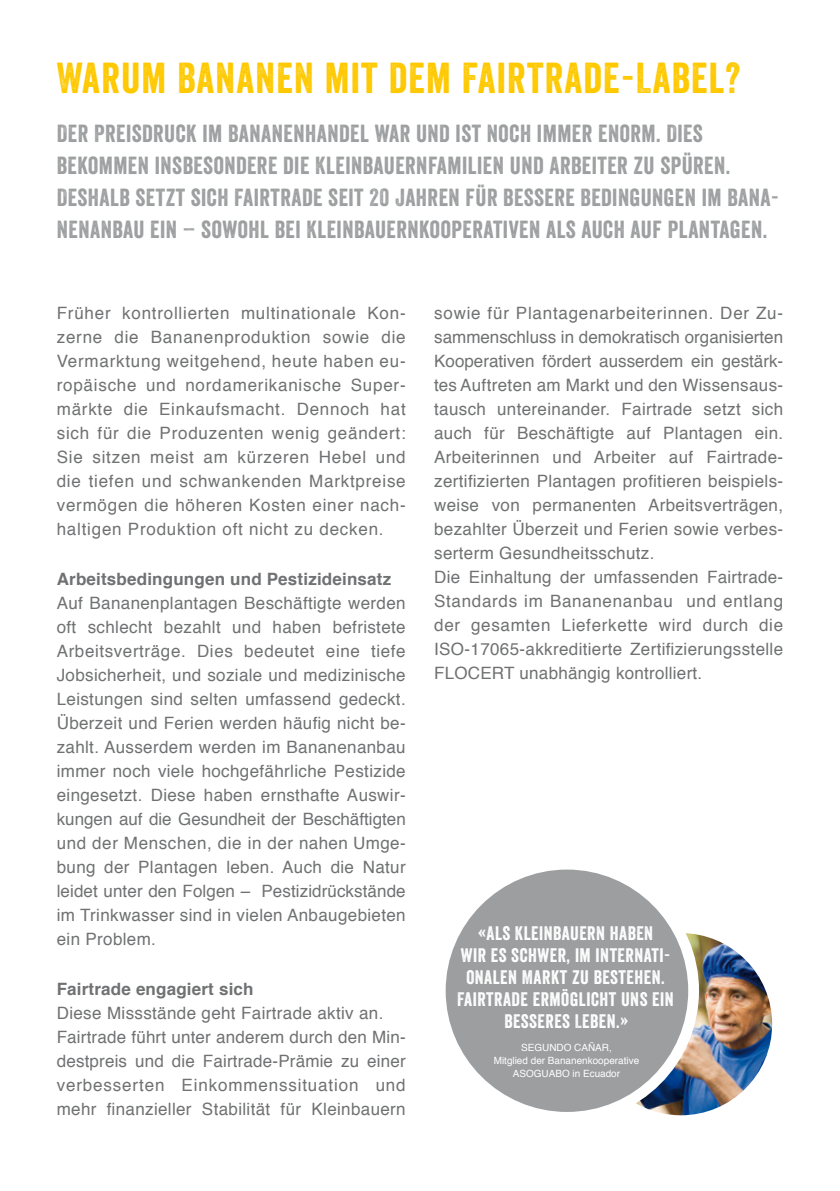
<style>
.page{position:relative;width:840px;height:1191px;background:#fff}
.page>*{position:absolute;margin:0;border:0;box-sizing:border-box;transform-origin:0 0}
.t1{font:42px "Veneer";letter-spacing:.03em;color:#fec900}
.t2{font:24px/32px "Veneer";letter-spacing:.02em;color:#9c9e9f}
.t3{font:19px/22px "Veneer";letter-spacing:.025em;color:#fff;text-align:center}
.t4{font:17px/24px "Helvetica";letter-spacing:.02em;color:#707172;text-align:justify}
.t5{font:700 17px "Helvetica";letter-spacing:.01em;color:#707172}
.t6{font:10px "Helvetica";color:#fff}
</style>
<div class="page">
<img style="left:636px;top:933px;width:135px;height:182px">
<div style="left:440px;top:864px;width:253px;height:253px;background:#9c9e9f;border-radius:50%"></div>
<div style="left:434px;top:858px;width:264px;height:264px;border:11px solid #fff;border-radius:50%"></div>
<h1 class="t1" style="left:57px;top:52px;width:684px">WARUM BANANEN MIT DEM FAIRTRADE-LABEL?</h1>
<p class="t2" style="left:57px;top:117px;width:723px">DER PREISDRUCK IM BANANENHANDEL WAR UND IST NOCH IMMER ENORM. DIES BEKOMMEN INSBESONDERE DIE KLEINBAUERNFAMILIEN UND ARBEITER ZU SPÜREN.<br>DESHALB SETZT SICH FAIRTRADE SEIT 20 JAHREN FÜR BESSERE BEDINGUNGEN IM BANA-NENANBAU EIN – SOWOHL BEI KLEINBAUERNKOOPERATIVEN ALS AUCH AUF PLANTAGEN.</p>
<p class="t4" style="left:57px;top:301px;width:350px">Früher kontrollierten multinationale Kon&shy;zerne die Bananenproduktion sowie die Vermarktung weitgehend, heute haben eu&shy;ropäische und nordamerikanische Super&shy;märkte die Einkaufsmacht. Dennoch hat sich für die Produzenten wenig geändert:<br>Sie sitzen meist am kürzeren Hebel und die tiefen und schwankenden Marktpreise vermögen die höheren Kosten einer nach&shy;haltigen Produktion oft nicht zu decken.</p>
<p class="t5" style="left:57px;top:565px;width:336px">Arbeitsbedingungen und Pestizideinsatz</p>
<p class="t4" style="left:57px;top:591px;width:350px">Auf Bananenplantagen Beschäftigte werden oft schlecht bezahlt und haben befristete Arbeitsverträge. Dies bedeutet eine tiefe Jobsicherheit, und soziale und medizinische Leistungen sind selten umfassend gedeckt.<br>Überzeit und Ferien werden häufig nicht be&shy;zahlt. Ausserdem werden im Bananenanbau immer noch viele hochgefährliche Pestizide eingesetzt. Diese haben ernsthafte Auswir&shy;kungen auf die Gesundheit der Beschäftigten und der Menschen, die in der nahen Umge&shy;bung der Plantagen leben. Auch die Natur leidet unter den Folgen – Pestizidrückstände im Trinkwasser sind in vielen Anbaugebieten ein Problem.</p>
<p class="t5" style="left:57px;top:975px;width:198px">Fairtrade engagiert sich</p>
<p class="t4" style="left:57px;top:1001px;width:350px;text-align:left">Diese Missstände geht Fairtrade aktiv an.<br>Fairtrade führt unter anderem durch den Min&shy;destpreis und die Fairtrade-Prämie zu einer verbesserten Einkommenssituation und mehr finanzieller Stabilität für Kleinbauern</p>
<p class="t4" style="left:434px;top:301px;width:350px;text-align:left">sowie für Plantagenarbeiterinnen. Der Zu&shy;sammenschluss in demokratisch organisierten Kooperativen fördert ausserdem ein gestärk&shy;tes Auftreten am Markt und den Wissensaus&shy;tausch untereinander. Fairtrade setzt sich auch für Beschäftigte auf Plantagen ein.<br>Arbeiterinnen und Arbeiter auf Fairtrade&shy;zertifizierten Plantagen profitieren beispiels&shy;weise von permanenten Arbeitsverträgen, bezahlter Überzeit und Ferien sowie verbes&shy;serterm Gesundheitsschutz.<br>Die Einhaltung der umfassenden Fairtrade-Standards im Bananenanbau und entlang der gesamten Lieferkette wird durch die ISO-17065-akkreditierte Zertifizierungsstelle FLOCERT unabhängig kontrolliert.</p>
<p class="t3" style="left:457px;top:922px;width:218px">«ALS KLEINBAUERN HABEN<br>WIR ES SCHWER, IM INTERNATI-<br>ONALEN MARKT ZU BESTEHEN.<br>FAIRTRADE ERMÖGLICHT UNS EIN<br>BESSERES LEBEN.»</p>
<p class="t6" style="left:521px;top:1039px;width:15px">Segundo</p>
<p class="t6" style="left:574px;top:1039px;width:39px">Cañar ,</p>
<p class="t6" style="left:493px;top:1053px;width:147px">Mitglied der Bananenkooperative</p>
<p class="t6" style="left:512px;top:1066px;width:109px">ASOGUABO in Ecuador</p>
</div>
